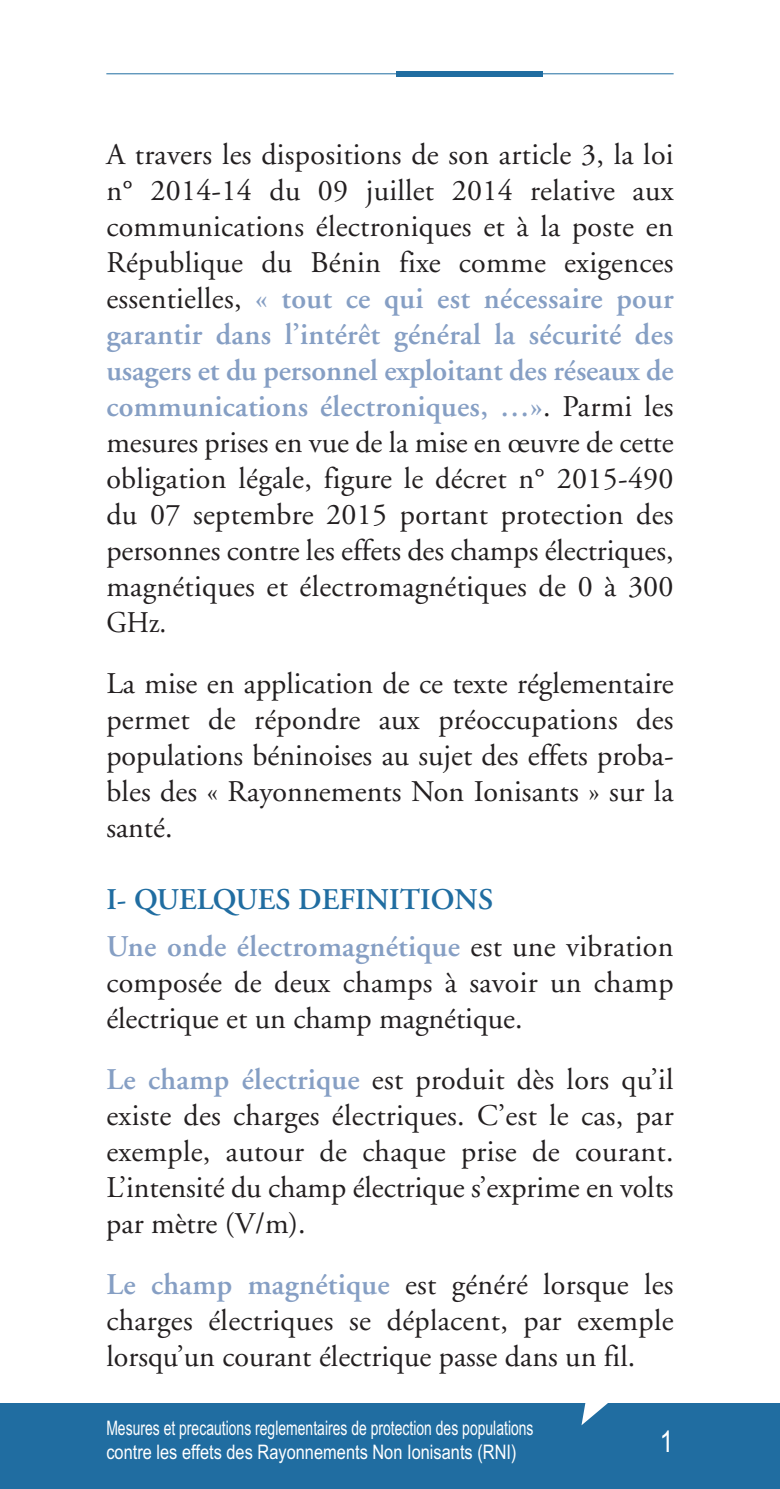
<style>
.page{position:relative;width:780px;height:1489px;background:#fff}
.page>*{position:absolute;margin:0;border:0;box-sizing:border-box;transform-origin:0 0}
.t1{font:30px/36px "Adobe Garamond";color:#231f20;text-align:justify}
.t2{font:600 30px/46px "Adobe Garamond";letter-spacing:.005em;color:#869fc4}
.t3{font:30px "Arial Narrow";color:#fff}
.t4{font:20px/24px "Arial Narrow";color:#fff;scale:.85 1}
.s1{font-weight:600;color:#869fc4}
.s2{color:#206da1}
.s3{font-weight:400;color:#231f20}
</style>
<div class="page">
<div style="left:0;top:1403px;width:780px;height:85px;background:#206da1"></div>
<hr style="left:106px;top:73px;width:567px;height:1px;background:#206da1">
<div style="left:397px;top:71px;width:146px;height:5px;background:#206da1"></div>
<svg style="left:581px;top:1403px;width:27px;height:22px"></svg>
<p class="t1" style="left:106px;top:139px;width:568px">A travers les dispositions de son article 3, la loi n° 2014-14 du 09 juillet 2014 relative aux communications électroniques et à la poste en République du Bénin fixe comme exigences essentielles, <span class="s1">« tout ce qui est nécessaire pour garantir dans l’intérêt général la sécurité des usagers et du personnel exploitant des réseaux de communications électroniques, …»</span>. Parmi les mesures prises en vue de la mise en œuvre de cette obligation légale, figure le décret n° 2015-490 du 07 septembre 2015 portant protection des personnes contre les effets des champs électriques, magnétiques et électromagnétiques de 0 à 300<br>GHz.</p>
<p class="t1" style="left:106px;top:668px;width:568px">La mise en application de ce texte réglementaire permet de répondre aux préoccupations des populations béninoises au sujet des effets proba&shy;bles des « Rayonnements Non Ionisants » sur la santé.</p>
<p class="t2" style="left:106px;top:879px;width:568px"><span class="s2">I- QUELQUES DEFINITIONS<br></span>Une onde électromagnétique <span class="s3">est une vibration</span></p>
<p class="t1" style="left:106px;top:966px;width:568px">composée de deux champs à savoir un champ électrique et un champ magnétique.</p>
<p class="t1" style="left:106px;top:1063px;width:568px"><span class="s1">Le champ électrique</span> est produit dès lors qu’il existe des charges électriques. C’est le cas, par exemple, autour de chaque prise de courant.<br>L’intensité du champ électrique s’exprime en volts par mètre (V/m).</p>
<p class="t1" style="left:106px;top:1268px;width:568px"><span class="s1">Le champ magnétique</span> est généré lorsque les charges électriques se déplacent, par exemple lorsqu’un courant électrique passe dans un fil.</p>
<p class="t4" style="left:106px;top:1415px;width:504px">Mesures et precautions reglementaires de protection des populations contre les effets des Rayonnements Non Ionisants (RNI)</p>
<p class="t3" style="left:660px;top:1423px;width:15px">1</p>
</div>
